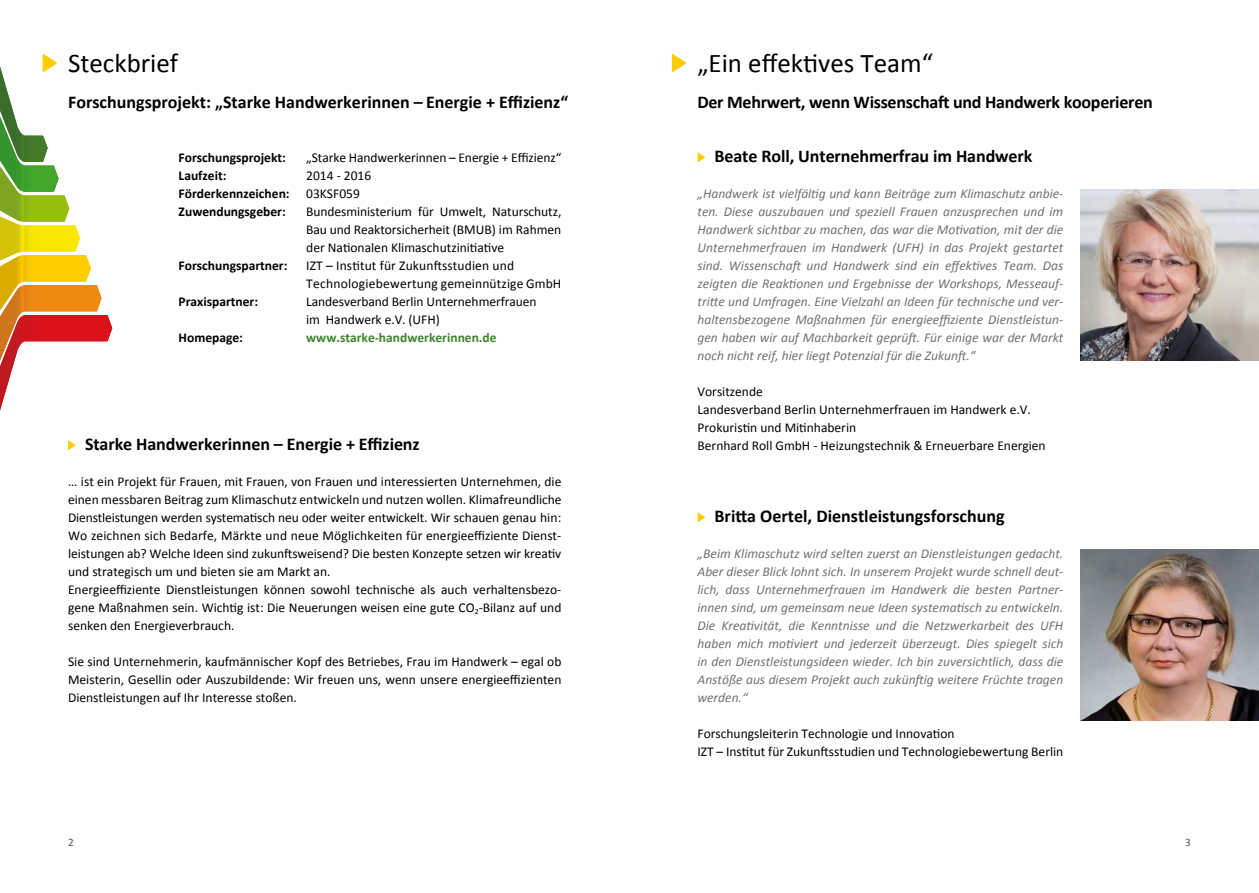
<style>
.page{position:relative;width:1259px;height:893px;background:#fff}
.page>*{position:absolute;margin:0;border:0;box-sizing:border-box;transform-origin:0 0}
.t1{font:27px "Calibri";color:#000}
.t2{font:700 18px "Calibri";letter-spacing:-.005em;color:#000}
.t3{font:13.5px/18px "Calibri";color:#000}
.t4{font:italic 13.5px/18px "Calibri";color:#707172;text-align:justify}
.t5{font:700 13.5px/18px "Calibri";color:#000}
.t6{font:700 13.5px "Calibri";color:#3d842e}
.t7{font:11.25px "Calibri";color:#58585a}
.s1{font-weight:400}
</style>
<div class="page">
<img style="left:1080px;top:189px;width:178px;height:171px">
<img style="left:1080px;top:549px;width:178px;height:171px">
<svg style="left:672px;top:54px;width:14px;height:18px"></svg>
<svg style="left:697px;top:152px;width:8px;height:10px"></svg>
<svg style="left:697px;top:512px;width:8px;height:10px"></svg>
<svg style="left:0;top:54px;width:112px;height:396px"></svg>
<h1 class="t1" style="left:68px;top:46px;width:112px">Steckbrief</h1>
<h2 class="t2" style="left:68px;top:91px;width:502px">Forschungsprojekt: „Starke Handwerkerinnen – Energie + Effizienz“</h2>
<p class="t5" style="left:179px;top:148px;width:109px">Forschungsprojekt:</p>
<p class="t3" style="left:306px;top:148px;width:257px">„Starke Handwerkerinnen – Energie + Effizienz“</p>
<p class="t5" style="left:179px;top:166px;width:49px">Laufzeit:</p>
<p class="t5" style="left:179px;top:166px;width:194px;text-indent:128px"><span class="s1">2014 - 2016<br></span>Förderkennzeichen: <span class="s1">03KSF059<br></span>Zuwendungsgeber:</p>
<p class="t3" style="left:306px;top:202px;width:257px;text-align:justify">Bundesministerium für Umwelt, Naturschutz, Bau und Reaktorsicherheit (BMUB) im Rahmen der Nationalen Klimaschutzinitiative</p>
<p class="t5" style="left:179px;top:256px;width:110px">Forschungspartner:</p>
<p class="t3" style="left:306px;top:256px;width:257px">IZT – Institut für Zukunftsstudien und<br>Technologiebewertung gemeinnützige GmbH</p>
<p class="t5" style="left:179px;top:292px;width:81px">Praxispartner:</p>
<p class="t3" style="left:306px;top:292px;width:232px">Landesverband Berlin Unternehmerfrauen im Handwerk e.V. (UFH)</p>
<p class="t5" style="left:179px;top:328px;width:66px">Homepage:</p>
<p class="t6" style="left:306px;top:329px;width:192px">www.starke-handwerkerinnen.de</p>
<h2 class="t2" style="left:85px;top:433px;width:336px">Starke Handwerkerinnen – Energie + Effizienz</h2>
<p class="t3" style="left:68px;top:472px;width:495px">… ist ein Projekt für Frauen, mit Frauen, von Frauen und interessierten Unternehmen, die einen messbaren Beitrag zum Klimaschutz entwickeln und nutzen wollen. Klimafreundliche Dienstleistungen werden systematisch neu oder weiter entwickelt. Wir schauen genau hin:<br>Wo zeichnen sich Bedarfe, Märkte und neue Möglichkeiten für energieeffiziente Dienst&shy;leistungen ab? Welche Ideen sind zukunftsweisend? Die besten Konzepte setzen wir kreativ und strategisch um und bieten sie am Markt an.<br>Energieeffiziente Dienstleistungen können sowohl technische als auch verhaltensbezo&shy;gene Maßnahmen sein. Wichtig ist: Die Neuerungen weisen eine gute CO<sub>2</sub>-Bilanz auf und senken den Energieverbrauch.</p>
<p class="t3" style="left:68px;top:652px;width:495px;text-align:justify">Sie sind Unternehmerin, kaufmännischer Kopf des Betriebes, Frau im Handwerk – egal ob Meisterin, Gesellin oder Auszubildende: Wir freuen uns, wenn unsere energieeffizienten Dienstleistungen auf Ihr Interesse stoßen.</p>
<h1 class="t1" style="left:697px;top:46px;width:237px">„Ein effektives Team“</h1>
<h2 class="t2" style="left:697px;top:91px;width:457px">Der Mehrwert, wenn Wissenschaft und Handwerk kooperieren</h2>
<h2 class="t2" style="left:714px;top:145px;width:319px">Beate Roll, Unternehmerfrau im Handwerk</h2>
<p class="t4" style="left:697px;top:184px;width:367px">„Handwerk ist vielfältig und kann Beiträge zum Klimaschutz anbie&shy;ten. Diese auszubauen und speziell Frauen anzusprechen und im Handwerk sichtbar zu machen, das war die Motivation, mit der die Unternehmerfrauen im Handwerk (UFH) in das Projekt gestartet sind. Wissenschaft und Handwerk sind ein effektives Team. Das zeigten die Reaktionen und Ergebnisse der Workshops, Messeauf&shy;tritte und Umfragen. Eine Vielzahl an Ideen für technische und ver&shy;haltensbezogene Maßnahmen für energieeffiziente Dienstleistun&shy;gen haben wir auf Machbarkeit geprüft. Für einige war der Markt noch nicht reif, hier liegt Potenzial für die Zukunft.“</p>
<p class="t3" style="left:697px;top:382px;width:350px">Vorsitzende<br>Landesverband Berlin Unternehmerfrauen im Handwerk e.V.<br>Prokuristin und Mitinhaberin<br>Bernhard Roll GmbH - Heizungstechnik &amp; Erneuerbare Energien</p>
<h2 class="t2" style="left:714px;top:505px;width:292px">Britta Oertel, Dienstleistungsforschung</h2>
<p class="t4" style="left:697px;top:544px;width:367px">„Beim Klimaschutz wird selten zuerst an Dienstleistungen gedacht.<br>Aber dieser Blick lohnt sich. In unserem Projekt wurde schnell deut&shy;lich, dass Unternehmerfrauen im Handwerk die besten Partner&shy;innen sind, um gemeinsam neue Ideen systematisch zu entwickeln.<br>Die Kreativität, die Kenntnisse und die Netzwerkarbeit des UFH haben mich motiviert und jederzeit überzeugt. Dies spiegelt sich in den Dienstleistungsideen wieder. Ich bin zuversichtlich, dass die Anstöße aus diesem Projekt auch zukünftig weitere Früchte tragen werden.“</p>
<p class="t3" style="left:697px;top:724px;width:367px">Forschungsleiterin Technologie und Innovation<br>IZT – Institut für Zukunftsstudien und Technologiebewertung Berlin</p>
<p class="t7" style="left:68px;top:835px;width:7px">2</p>
<p class="t7" style="left:1185px;top:835px;width:7px">3</p>
</div>
